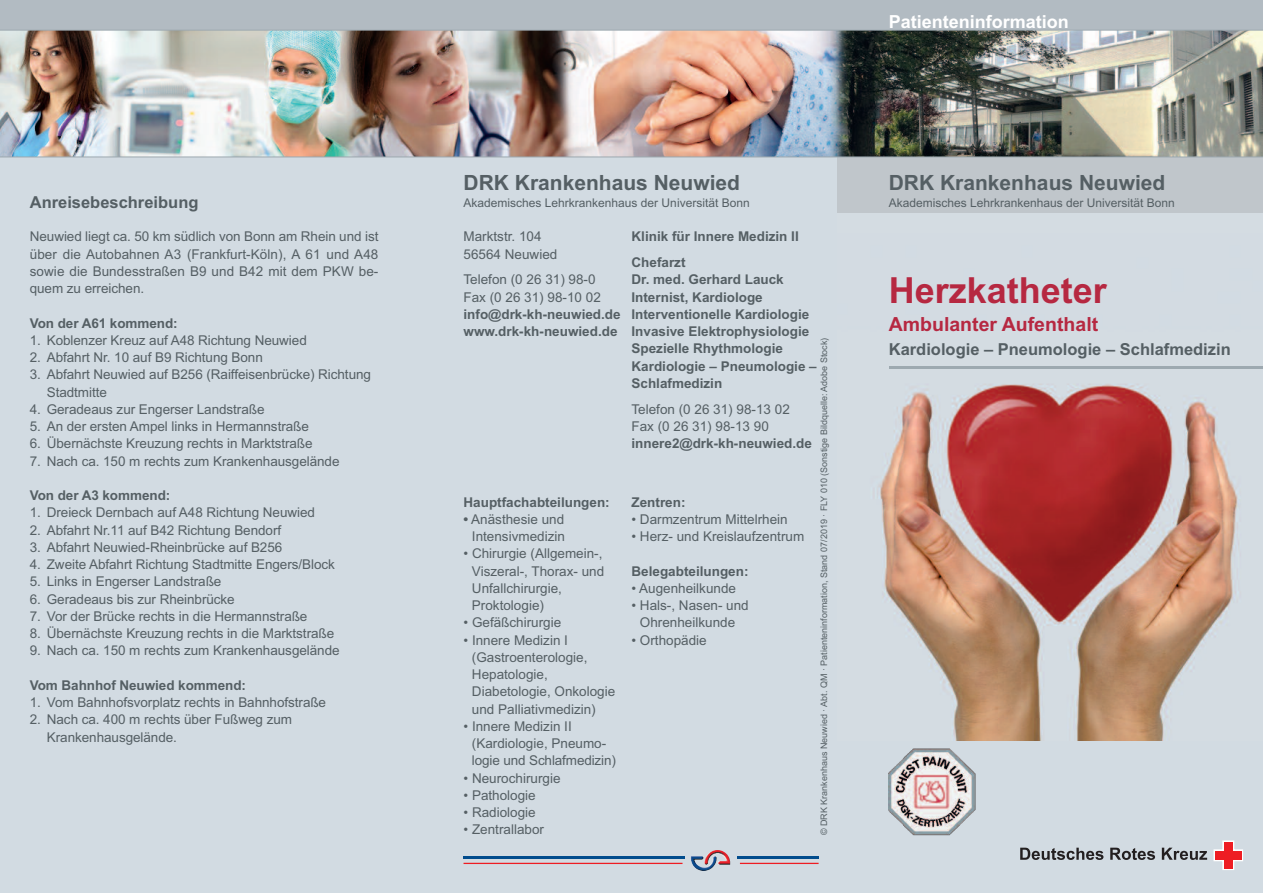
<style>
.page{position:relative;width:1263px;height:893px;background:#d2dbe2}
.page>*{position:absolute;margin:0;border:0;box-sizing:border-box;transform-origin:0 0}
.t1{font:700 36px "Arial";color:#b62841}
.t2{font:700 21px "Arial";color:#555f64}
.t3{font:700 19.5px "Arial";color:#b62841}
.t4{font:700 18px "Arial";color:#fff}
.t5{font:700 16.5px "Arial";color:#555f64}
.t6{font:13.5px/17.2px "Arial";letter-spacing:-.005em;color:#555f64}
.t7{font:700 13.5px/17.2px "Arial";color:#555f64}
.t8{font:12px "Arial";color:#555f64}
.t9{font:9px "Arial";color:#555f64}
.s1{font-weight:700}
</style>
<div class="page">
<img style="left:879px;top:368px;width:384px;height:372px">
<div style="left:0;top:0;width:1263px;height:43px;background:#b2bbc2"></div>
<div style="left:838px;top:157px;width:425px;height:56px;background:#c0c6cb"></div>
<svg style="left:1020px;top:848px;width:83px;height:12px"></svg>
<svg style="left:1110px;top:848px;width:45px;height:12px"></svg>
<svg style="left:1162px;top:840px;width:81px;height:30px"></svg>
<img style="left:691px;top:850px;width:39px;height:21px">
<hr style="left:463px;top:856px;width:222px;height:3px;background:#014c8d">
<hr style="left:737px;top:856px;width:82px;height:3px;background:#014c8d">
<hr style="left:463px;top:863px;width:219px;height:1px;background:#ee1d23">
<hr style="left:740px;top:863px;width:79px;height:1px;background:#ee1d23">
<hr style="left:889px;top:366px;width:374px;height:2px;background:#9da9b0">
<img style="left:0;top:30px;width:1263px;height:127px">
<img style="left:889px;top:748px;width:87px;height:88px">
<h2 class="t2" style="left:463px;top:170px;width:278px">DRK Krankenhaus Neuwied</h2>
<p class="t5" style="left:30px;top:192px;width:170px">Anreisebeschreibung</p>
<p class="t8" style="left:463px;top:196px;width:288px">Akademisches Lehrkrankenhaus der Universität Bonn</p>
<p class="t6" style="left:30px;top:228px;width:350px;text-align:justify">Neuwied liegt ca. 50 km südlich von Bonn am Rhein und ist über die Autobahnen A3 (Frankfurt-Köln), A 61 und A48 sowie die Bundesstraßen B9 und B42 mit dem PKW be&shy;quem zu erreichen.</p>
<p class="t7" style="left:30px;top:314px;width:149px">Von der A61 kommend:</p>
<p class="t6" style="left:30px;top:332px;width:279px">1. Koblenzer Kreuz auf A48 Richtung Neuwied</p>
<p class="t6" style="left:30px;top:349px;width:235px">2. Abfahrt Nr. 10 auf B9 Richtung Bonn</p>
<p class="t6" style="left:47px;top:366px;width:326px;text-indent:-17px">3. Abfahrt Neuwied auf B256 (Raiffeisenbrücke) Richtung<br>Stadtmitte</p>
<p class="t6" style="left:30px;top:401px;width:236px">4. Geradeaus zur Engerser Landstraße</p>
<p class="t6" style="left:30px;top:418px;width:281px">5. An der ersten Ampel links in Hermannstraße</p>
<p class="t6" style="left:30px;top:435px;width:284px">6. Übernächste Kreuzung rechts in Marktstraße</p>
<p class="t6" style="left:30px;top:452px;width:311px">7. Nach ca. 150 m rechts zum Krankenhausgelände</p>
<p class="t7" style="left:30px;top:487px;width:142px">Von der A3 kommend:</p>
<p class="t6" style="left:30px;top:504px;width:287px">1. Dreieck Dernbach auf A48 Richtung Neuwied</p>
<p class="t6" style="left:30px;top:521px;width:253px">2. Abfahrt Nr.11 auf B42 Richtung Bendorf</p>
<p class="t6" style="left:30px;top:539px;width:254px">3. Abfahrt Neuwied-Rheinbrücke auf B256</p>
<p class="t6" style="left:30px;top:556px;width:307px">4. Zweite Abfahrt Richtung Stadtmitte Engers/Block</p>
<p class="t6" style="left:30px;top:573px;width:193px">5. Links in Engerser Landstraße</p>
<p class="t6" style="left:30px;top:590px;width:206px">6. Geradeaus bis zur Rheinbrücke</p>
<p class="t6" style="left:30px;top:608px;width:279px">7. Vor der Brücke rechts in die Hermannstraße</p>
<p class="t6" style="left:30px;top:625px;width:306px">8. Übernächste Kreuzung rechts in die Marktstraße</p>
<p class="t6" style="left:30px;top:642px;width:311px">9. Nach ca. 150 m rechts zum Krankenhausgelände</p>
<p class="t7" style="left:30px;top:677px;width:218px">Vom Bahnhof Neuwied kommend:</p>
<p class="t6" style="left:30px;top:694px;width:298px">1. Vom Bahnhofsvorplatz rechts in Bahnhofstraße</p>
<p class="t6" style="left:47px;top:711px;width:247px;text-indent:-17px">2. Nach ca. 400 m rechts über Fußweg zum<br>Krankenhausgelände.</p>
<p class="t7" style="left:631px;top:224px;width:169px;line-height:25.8px">Klinik für Innere Medizin II<br>Chefarzt</p>
<p class="t7" style="left:631px;top:271px;width:187px">Dr. med. Gerhard Lauck<br>Internist, Kardiologe<br>Interventionelle Kardiologie<br>Invasive Elektrophysiologie<br>Spezielle Rhythmologie<br>Kardiologie – Pneumologie –<br>Schlafmedizin</p>
<p class="t6" style="left:631px;top:400px;width:160px">Telefon (0 26 31) 98-13 02<br>Fax (0 26 31) 98-13 90</p>
<p class="t7" style="left:631px;top:435px;width:182px">innere2@drk-kh-neuwied.de</p>
<p class="t6" style="left:463px;top:228px;width:95px">Marktstr. 104<br>56564 Neuwied</p>
<p class="t6" style="left:463px;top:271px;width:139px">Telefon (0 26 31) 98-0<br>Fax (0 26 31) 98-10 02</p>
<p class="t7" style="left:463px;top:306px;width:159px">info@drk-kh-neuwied.de www.drk-kh-neuwied.de</p>
<p class="t9" style="left:819px;top:835px;width:499px;rotate:-90deg">© DRK Krankenhaus Neuwied · Abt. QM · Patienteninformation, Stand 07/2019 · FLY 010 (Sonstige Bildquelle: Adobe Stock)</p>
<p class="t7" style="left:463px;top:493px;width:148px">Hauptfachabteilungen:</p>
<p class="t6" style="left:463px;top:511px;width:103px;text-align:right"><span class="s1">•</span> Anästhesie und<br>Intensivmedizin</p>
<p class="t6" style="left:472px;top:545px;width:134px;text-indent:-8px">• Chirurgie (Allgemein-,<br>Viszeral-, Thorax- und<br>Unfallchirurgie,<br>Proktologie)</p>
<p class="t6" style="left:463px;top:614px;width:99px">• Gefäßchirurgie</p>
<p class="t6" style="left:472px;top:631px;width:145px;text-indent:-8px">• Innere Medizin I (Gastroenterologie,<br>Hepatologie,<br>Diabetologie, Onkologie und Palliativmedizin)</p>
<p class="t6" style="left:472px;top:718px;width:145px;text-indent:-8px">• Innere Medizin II (Kardiologie, Pneumo&shy;logie und Schlafmedizin)</p>
<p class="t6" style="left:463px;top:769px;width:99px">• Neurochirurgie</p>
<p class="t6" style="left:463px;top:787px;width:74px">• Pathologie</p>
<p class="t6" style="left:463px;top:804px;width:74px">• Radiologie</p>
<p class="t6" style="left:463px;top:821px;width:82px">• Zentrallabor</p>
<p class="t7" style="left:631px;top:493px;width:56px">Zentren:</p>
<p class="t6" style="left:631px;top:511px;width:158px">• Darmzentrum Mittelrhein</p>
<p class="t6" style="left:631px;top:528px;width:174px">• Herz- und Kreislaufzentrum</p>
<p class="t7" style="left:631px;top:562px;width:119px">Belegabteilungen:</p>
<p class="t6" style="left:631px;top:580px;width:106px">• Augenheilkunde</p>
<p class="t6" style="left:631px;top:597px;width:119px;text-align:center">• Hals-, Nasen- und<br>Ohrenheilkunde</p>
<p class="t6" style="left:631px;top:631px;width:77px">• Orthopädie</p>
<h3 class="t4" style="left:889px;top:11px;width:182px">Patienteninformation</h3>
<h2 class="t2" style="left:889px;top:170px;width:278px">DRK Krankenhaus Neuwied</h2>
<p class="t8" style="left:889px;top:196px;width:288px">Akademisches Lehrkrankenhaus der Universität Bonn</p>
<h1 class="t1" style="left:889px;top:269px;width:220px">Herzkatheter</h1>
<h3 class="t3" style="left:889px;top:313px;width:211px">Ambulanter Aufenthalt</h3>
<p class="t5" style="left:889px;top:339px;width:343px">Kardiologie – Pneumologie – Schlafmedizin</p>
</div>
